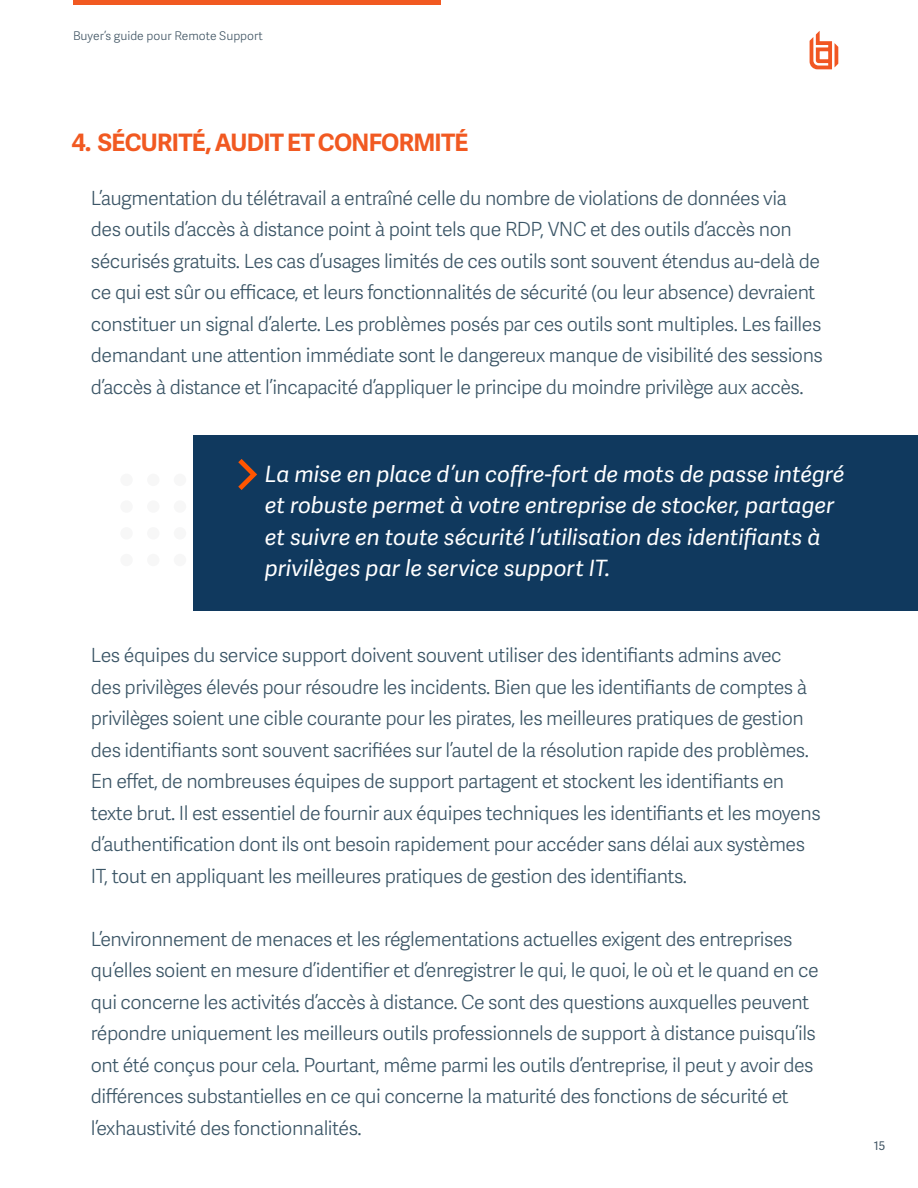
<style>
.page{position:relative;width:918px;height:1188px;background:#fff}
.page>*{position:absolute;margin:0;border:0;box-sizing:border-box;transform-origin:0 0}
.t1{font:700 24px "Adelle Sans";letter-spacing:-.03em;color:#f15921}
.t2{font:italic 22.5px/31.5px "Adelle Sans";letter-spacing:-.005em;color:#fff}
.t3{font:300 19.5px/31.5px "Adelle Sans";letter-spacing:-.025em;color:#3b5566}
.t4{font:300 12px "Adelle Sans";color:#415564}
.t5{font:12px "Adelle Sans";color:#415564}
</style>
<div class="page">
<svg style="left:810px;top:31px;width:28px;height:38px"></svg>
<hr style="left:73px;top:0;width:368px;height:4px;background:#f15921">
<div style="left:147px;top:500px;width:13px;height:13px;background:#f7f7f7;border-radius:50%"></div>
<div style="left:147px;top:554px;width:13px;height:12px;background:#f7f7f7;border-radius:50%"></div>
<div style="left:120px;top:500px;width:13px;height:13px;background:#f7f7f7;border-radius:50%"></div>
<div style="left:174px;top:500px;width:12px;height:13px;background:#f7f7f7;border-radius:50%"></div>
<div style="left:120px;top:554px;width:13px;height:12px;background:#f7f7f7;border-radius:50%"></div>
<div style="left:174px;top:554px;width:12px;height:12px;background:#f7f7f7;border-radius:50%"></div>
<div style="left:120px;top:474px;width:13px;height:12px;background:#f7f7f7;border-radius:50%"></div>
<div style="left:174px;top:474px;width:12px;height:12px;background:#f7f7f7;border-radius:50%"></div>
<div style="left:120px;top:527px;width:13px;height:13px;background:#f7f7f7;border-radius:50%"></div>
<div style="left:174px;top:527px;width:12px;height:13px;background:#f7f7f7;border-radius:50%"></div>
<div style="left:147px;top:474px;width:13px;height:12px;background:#f7f7f7;border-radius:50%"></div>
<div style="left:147px;top:527px;width:13px;height:13px;background:#f7f7f7;border-radius:50%"></div>
<div style="left:193px;top:436px;width:725px;height:175px;background:#10395e"></div>
<svg style="left:238px;top:459px;width:19px;height:31px"></svg>
<p class="t4" style="left:73px;top:27px;width:191px">Buyer’s guide pour Remote Support</p>
<p class="t1" style="left:71px;top:125px;width:399px">4. SÉCURITÉ, AUDIT ET CONFORMITÉ</p>
<p class="t3" style="left:91px;top:182px;width:734px">L’augmentation du télétravail a entraîné celle du nombre de violations de données via<br>des outils d’accès à distance point à point tels que RDP, VNC et des outils d’accès non sécurisés gratuits. Les cas d’usages limités de ces outils sont souvent étendus au-delà de ce qui est sûr ou efficace, et leurs fonctionnalités de sécurité (ou leur absence) devraient constituer un signal d’alerte. Les problèmes posés par ces outils sont multiples. Les failles demandant une attention immédiate sont le dangereux manque de visibilité des sessions d’accès à distance et l’incapacité d’appliquer le principe du moindre privilège aux accès.</p>
<p class="t2" style="left:265px;top:459px;width:581px">La mise en place d’un coffre-fort de mots de passe intégré et robuste permet à votre entreprise de stocker, partager et suivre en toute sécurité l’utilisation des identifiants à privilèges par le service support IT.</p>
<p class="t3" style="left:91px;top:639px;width:731px">Les équipes du service support doivent souvent utiliser des identifiants admins avec<br>des privilèges élevés pour résoudre les incidents. Bien que les identifiants de comptes à privilèges soient une cible courante pour les pirates, les meilleures pratiques de gestion des identifiants sont souvent sacrifiées sur l’autel de la résolution rapide des problèmes.<br>En effet, de nombreuses équipes de support partagent et stockent les identifiants en texte brut. Il est essentiel de fournir aux équipes techniques les identifiants et les moyens d’authentification dont ils ont besoin rapidement pour accéder sans délai aux systèmes IT, tout en appliquant les meilleures pratiques de gestion des identifiants.</p>
<p class="t3" style="left:91px;top:922px;width:729px">L’environnement de menaces et les réglementations actuelles exigent des entreprises qu’elles soient en mesure d’identifier et d’enregistrer le qui, le quoi, le où et le quand en ce qui concerne les activités d’accès à distance. Ce sont des questions auxquelles peuvent répondre uniquement les meilleurs outils professionnels de support à distance puisqu’ils ont été conçus pour cela. Pourtant, même parmi les outils d’entreprise, il peut y avoir des différences substantielles en ce qui concerne la maturité des fonctions de sécurité et l’exhaustivité des fonctionnalités.</p>
<p class="t5" style="left:874px;top:1137px;width:13px">15</p>
</div>
